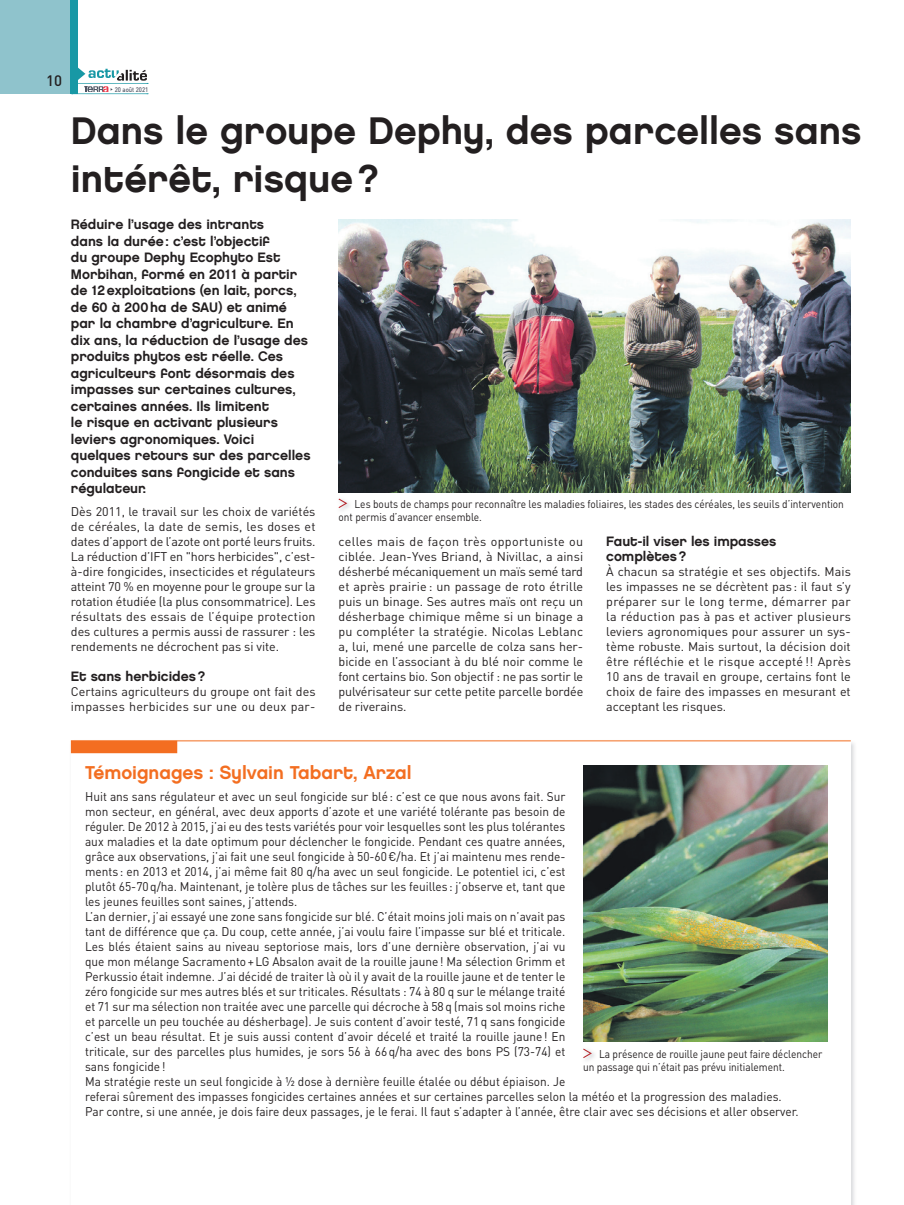
<style>
.page{position:relative;width:904px;height:1205px;background:#fff}
.page>*{position:absolute;margin:0;border:0;box-sizing:border-box;transform-origin:0 0}
.t1{font:38.75px/47.5px "Chalet New York Nineteen Eighty";color:#231f20}
.t2{font:18.75px "Chalet New York Nineteen Eighty";color:#f36e21}
.t3{font:500 15px "DIN";color:#231f20}
.t4{font:13.75px/16.5px "Chalet New York Nineteen Eighty";color:#231f20}
.t5{font:12.5px/15px "DIN";color:#231f20;scale:.95 1}
.t6{font:12.5px/15px "DIN";color:#231f20;text-align:justify}
.t7{font:11.25px/12.5px "DIN";color:#231f20;scale:.9 1}
.t8{font:500 6.62px "DIN";color:#4f5664;scale:.9 1}
</style>
<div class="page">
<div style="left:71px;top:0;width:7px;height:94px;background:#1898a5"></div>
<div style="left:0;top:0;width:69px;height:94px;background:#8fc3cc"></div>
<svg style="left:72px;top:67px;width:76px;height:28px"></svg>
<img style="left:338px;top:220px;width:512px;height:273px">
<img style="left:340px;top:503px;width:10px;height:7px">
<svg style="left:338px;top:498px;width:10px;height:11px"></svg>
<img style="left:851px;top:781px;width:4px;height:424px">
<div style="left:71px;top:741px;width:106px;height:12px;background:#f36e21"></div>
<hr style="left:71px;top:740px;width:779px;height:1px;background:#f36e21">
<img style="left:583px;top:765px;width:244px;height:277px">
<img style="left:585px;top:1053px;width:10px;height:7px">
<svg style="left:583px;top:1048px;width:10px;height:11px"></svg>
<p class="t3" style="left:46px;top:71px;width:17px">10</p>
<p class="t8" style="left:115px;top:85px;width:39px">20 août 2021</p>
<h1 class="t1" style="left:71px;top:107px;width:792px">Dans le groupe Dephy, des parcelles sans intérêt, risque ?</h1>
<p class="t4" style="left:71px;top:216px;width:241px">Réduire l’usage des intrants<br>dans la durée : c’est l’objectif<br>du groupe Dephy Ecophyto Est<br>Morbihan, formé en 2011 à partir de 12 exploitations (en lait, porcs, de 60 à 200 ha de SAU) et animé par la chambre d’agriculture. En dix ans, la réduction de l’usage des produits phytos est réelle. Ces agriculteurs font désormais des impasses sur certaines cultures, certaines années. Ils limitent<br>le risque en activant plusieurs leviers agronomiques. Voici quelques retours sur des parcelles conduites sans fongicide et sans régulateur.</p>
<p class="t6" style="left:71px;top:503px;width:246px">Dès 2011, le travail sur les choix de variétés de céréales, la date de semis, les doses et dates d’apport de l’azote ont porté leurs fruits.<br>La réduction d’IFT en "hors herbicides", c’est&shy;à-dire fongicides, insecticides et régulateurs atteint 70 % en moyenne pour le groupe sur la rotation étudiée (la plus consommatrice). Les résultats des essais de l’équipe protection des cultures a permis aussi de rassurer : les rendements ne décrochent pas si vite.</p>
<p class="t4" style="left:71px;top:667px;width:136px">Et sans herbicides ?</p>
<p class="t6" style="left:71px;top:683px;width:246px">Certains agriculteurs du groupe ont fait des impasses herbicides sur une ou deux par-</p>
<p class="t7" style="left:338px;top:497px;width:563px;text-indent:16px">Les bouts de champs pour reconnaître les maladies foliaires, les stades des céréales, les seuils d’intervention ont permis d’avancer ensemble.</p>
<p class="t6" style="left:338px;top:533px;width:246px">celles mais de façon très opportuniste ou ciblée. Jean-Yves Briand, à Nivillac, a ainsi désherbé mécaniquement un maïs semé tard et après prairie : un passage de roto étrille puis un binage. Ses autres maïs ont reçu un désherbage chimique même si un binage a pu compléter la stratégie. Nicolas Leblanc a, lui, mené une parcelle de colza sans her&shy;bicide en l’associant à du blé noir comme le font certains bio. Son objectif : ne pas sortir le pulvérisateur sur cette petite parcelle bordée de riverains.</p>
<p class="t4" style="left:606px;top:533px;width:172px;line-height:15px">Faut-il viser les impasses complètes ?</p>
<p class="t6" style="left:606px;top:563px;width:246px">À chacun sa stratégie et ses objectifs. Mais les impasses ne se décrètent pas : il faut s’y préparer sur le long terme, démarrer par la réduction pas à pas et activer plusieurs leviers agronomiques pour assurer un sys&shy;tème robuste. Mais surtout, la décision doit être réfléchie et le risque accepté !! Après 10 ans de travail en groupe, certains font le choix de faire des impasses en mesurant et acceptant les risques.</p>
<h2 class="t2" style="left:85px;top:761px;width:328px">Témoignages : Sylvain Tabart, Arzal</h2>
<p class="t5" style="left:85px;top:789px;width:752px">Huit ans sans régulateur et avec un seul fongicide sur blé : c’est ce que nous avons fait. Sur<br>mon secteur, en général, avec deux apports d’azote et une variété tolérante pas besoin de<br>réguler. De 2012 à 2015, j’ai eu des tests variétés pour voir lesquelles sont les plus tolérantes<br>aux maladies et la date optimum pour déclencher le fongicide. Pendant ces quatre années,<br>grâce aux observations, j’ai fait une seul fongicide à 50-60 €/ha. Et j’ai maintenu mes rende-<br>ments : en 2013 et 2014, j’ai même fait 80 q/ha avec un seul fongicide. Le potentiel ici, c’est<br>plutôt 65-70 q/ha. Maintenant, je tolère plus de tâches sur les feuilles : j’observe et, tant que<br>les jeunes feuilles sont saines, j’attends.<br>L’an dernier, j’ai essayé une zone sans fongicide sur blé. C’était moins joli mais on n’avait pas<br>tant de différence que ça. Du coup, cette année, j’ai voulu faire l’impasse sur blé et triticale.<br>Les blés étaient sains au niveau septoriose mais, lors d’une dernière observation, j’ai vu<br>que mon mélange Sacramento + LG Absalon avait de la rouille jaune ! Ma sélection Grimm et<br>Perkussio était indemne. J’ai décidé de traiter là où il y avait de la rouille jaune et de tenter le<br>zéro fongicide sur mes autres blés et sur triticales. Résultats : 74 à 80 q sur le mélange traité<br>et 71 sur ma sélection non traitée avec une parcelle qui décroche à 58 q (mais sol moins riche<br>et parcelle un peu touchée au désherbage). Je suis content d’avoir testé, 71 q sans fongicide<br>c’est un beau résultat. Et je suis aussi content d’avoir décelé et traité la rouille jaune ! En<br>triticale, sur des parcelles plus humides, je sors 56 à 66 q/ha avec des bons PS (73-74) et<br>sans fongicide !<br>Ma stratégie reste un seul fongicide à ½ dose à dernière feuille étalée ou début épiaison. Je<br>referai sûrement des impasses fongicides certaines années et sur certaines parcelles selon la météo et la progression des maladies.<br>Par contre, si une année, je dois faire deux passages, je le ferai. Il faut s’adapter à l’année, être clair avec ses décisions et aller observer.</p>
<p class="t7" style="left:583px;top:1047px;width:267px;text-indent:16px">La présence de rouille jaune peut faire déclencher un passage qui n’était pas prévu initialement.</p>
</div>
